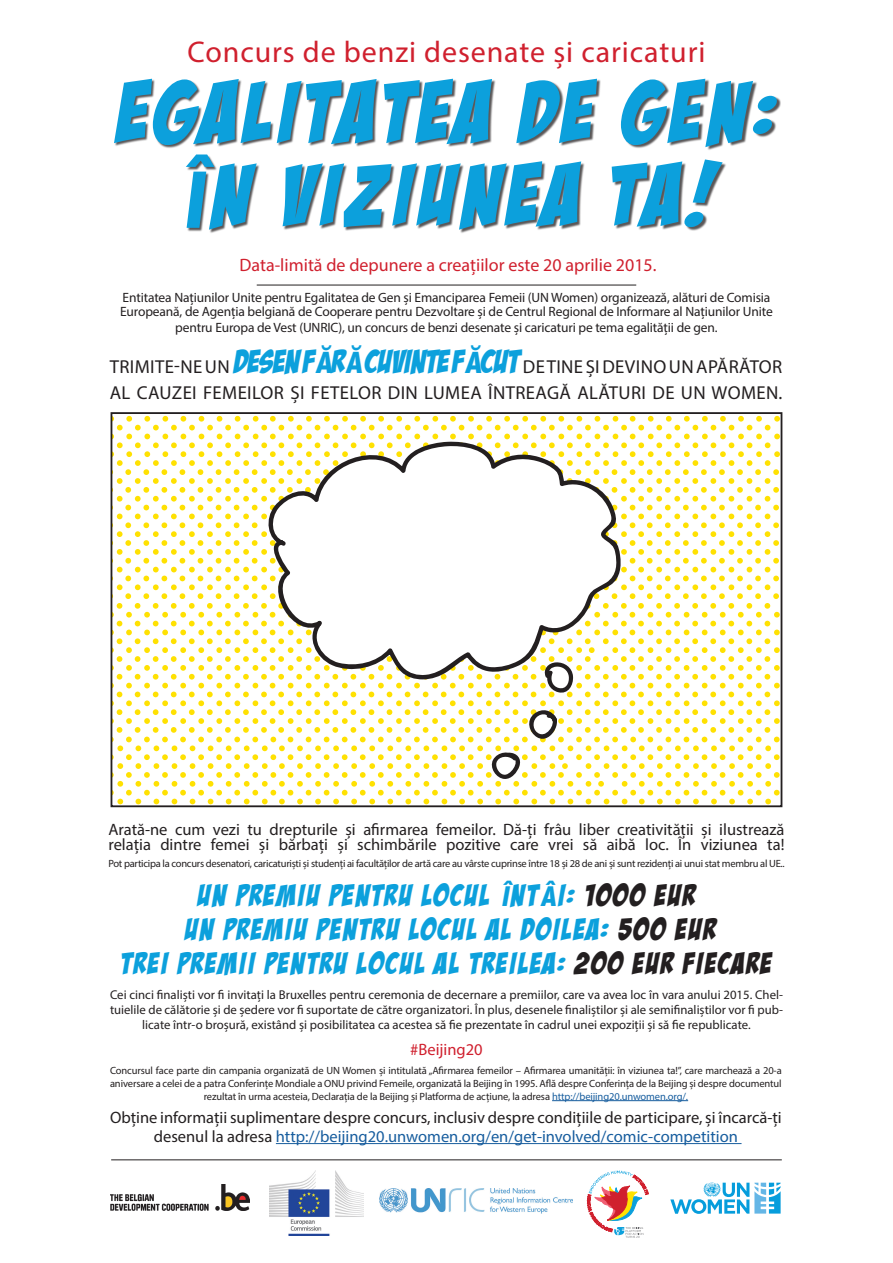
<style>
.page{position:relative;width:893px;height:1263px;background:#fff}
.page>*{position:absolute;margin:0;border:0;box-sizing:border-box;transform-origin:0 0}
.t1{font:86.25px "Bada Boom BB";letter-spacing:.075em;color:#0ca0dc}
.t2{font:30px "Bada Boom BB";letter-spacing:.075em;color:#0ca0dc}
.t3{font:30px "Myriad Pro";letter-spacing:.03em;color:#d0202e}
.t4{font:18.75px/26.5px "Myriad Pro";letter-spacing:.02em;color:#231f20}
.t5{font:18px "Myriad Pro";color:#d0202e}
.t6{font:16.5px/18.8px "Myriad Pro";color:#231f20;text-align:center}
.t7{font:16.5px "Myriad Pro";color:#d0202e}
.t8{font:13.5px/13.5px "Myriad Pro";letter-spacing:-.01em;color:#231f20}
.t9{font:12.75px/15px "Myriad Pro";color:#231f20;text-align:center}
.t10{font:10.5px/12.8px "Myriad Pro";letter-spacing:-.01em;color:#231f20;text-align:center}
.s1{font-family:"Tw Cen";font-weight:800;font-stretch:condensed}
.s2{font-family:"Bada Boom BB";font-size:32.25px;color:#0ca0dc}
.s3{font-family:"Tw Cen";font-weight:800;font-stretch:condensed;font-size:32.25px;color:#0ca0dc}
.s4{font-family:"Tw Cen";font-weight:800;font-style:italic;font-stretch:condensed}
.s5{color:#231f20}
.s6{color:#175d9e}
</style>
<div class="page">
<hr style="left:276px;top:1143px;width:465px;height:1px;background:#175d9e">
<div style="left:115px;top:79px;width:666px;height:155px;background:#231f20;opacity:.75"></div>
<svg style="left:116px;top:416px;width:663px;height:388px"></svg>
<div style="left:111px;top:412px;width:671px;height:395px;border:2px solid #231f20"></div>
<svg style="left:587px;top:1170px;width:61px;height:68px"></svg>
<img style="left:111px;top:1185px;width:139px;height:25px">
<img style="left:270px;top:1170px;width:93px;height:65px">
<svg style="left:670px;top:1182px;width:111px;height:32px"></svg>
<img style="left:380px;top:1188px;width:192px;height:26px">
<hr style="left:111px;top:1159px;width:671px;height:1px;background:#231f20">
<hr style="left:257px;top:285px;width:379px;height:1px;background:#231f20">
<hr style="left:552px;top:1100px;width:136px;height:1px;background:#175d9e">
<p class="t3" style="left:187px;top:33px;width:519px">Concurs de benzi desenate și caricaturi</p>
<p class="t1" style="left:118px;top:67px;width:658px">EGALITATEA DE GEN:</p>
<p class="t1" style="left:180px;top:149px;width:534px"><span class="s1">Î</span>N VIZIUNEA TA!</p>
<p class="t5" style="left:240px;top:254px;width:419px">Data-limită de depunere a creațiilor este 20 aprilie 2015.</p>
<p class="t8" style="left:120px;top:291px;width:654px">Entitatea Națiunilor Unite pentru Egalitatea de Gen și Emanciparea Femeii (UN Women) organizează, alături de Comisia<br>Europeană, de Agenția belgiană de Cooperare pentru Dezvoltare și de Centrul Regional de Informare al Națiunilor Unite</p>
<p class="t8" style="left:175px;top:321px;width:544px">pentru Europa de Vest (UNRIC), un concurs de benzi desenate și caricaturi pe tema egalității de gen.</p>
<p class="t4" style="left:110px;top:353px;width:674px">TRIMITE-NE UN <span class="s2">DESEN F</span><span class="s3">Ă</span><span class="s2">R</span><span class="s3">Ă</span> <span class="s2">CUVINTE F</span><span class="s3">Ă</span><span class="s2">CUT</span> DE TINE ȘI DEVINO UN APĂRĂTOR<br>AL CAUZEI FEMEILOR ȘI FETELOR DIN LUMEA ÎNTREAGĂ ALĂTURI DE UN WOMEN.</p>
<p class="t6" style="left:108px;top:821px;width:678px;line-height:15.8px;text-align:left">Arată-ne cum vezi tu drepturile și afirmarea femeilor. Dă-ți frâu liber creativității și ilustrează relația dintre femei și bărbați și schimbările pozitive care vrei să aibă loc. În viziunea ta!</p>
<p class="t10" style="left:108px;top:857px;width:678px">Pot participa la concurs desenatori, caricaturiști și studenți ai facultăților de artă care au vârste cuprinse între 18 și 28 de ani și sunt rezidenți ai unui stat membru al UE..</p>
<p class="t2" style="left:198px;top:879px;width:499px">UN PREMIU PENTRU LOCUL <span class="s4">Î</span>NT<span class="s1">Â</span>I: <span class="s5">1000 EUR</span></p>
<p class="t2" style="left:185px;top:913px;width:532px">UN PREMIU PENTRU LOCUL AL DOILEA: <span class="s5">500 EUR</span></p>
<p class="t2" style="left:121px;top:947px;width:652px">TREI PREMII PENTRU LOCUL AL TREILEA: <span class="s5">200 EUR FIECARE</span></p>
<p class="t9" style="left:110px;top:987px;width:674px">Cei cinci finaliști vor fi invitați la Bruxelles pentru ceremonia de decernare a premiilor, care va avea loc în vara anului 2015. Chel&shy;tuielile de călătorie și de ședere vor fi suportate de către organizatori. În plus, desenele finaliștilor și ale semifinaliștilor vor fi pub&shy;licate într-o broșură, existând și posibilitatea ca acestea să fie prezentate în cadrul unei expoziții și să fie republicate.</p>
<p class="t7" style="left:410px;top:1039px;width:74px">#Beijing20</p>
<p class="t10" style="left:110px;top:1064px;width:673px">Concursul face parte din campania organizată de UN Women și intitulată „Afirmarea femeilor – Afirmarea umanității: în viziunea ta!”, care marchează a 20-a aniversare a celei de a patra Conferințe Mondiale a ONU privind Femeile, organizată la Beijing în 1995. Află despre Conferința de la Beijing și despre documentul rezultat în urma acesteia, Declarația de la Beijing și Platforma de acțiune, la adresa <span class="s6">http://beijing20.unwomen.org/.</span></p>
<p class="t6" style="left:110px;top:1108px;width:673px">Obține informații suplimentare despre concurs, inclusiv despre condițiile de participare, și încarcă-ți desenul la adresa <span class="s6">http://beijing20.unwomen.org/en/get-involved/comic-competition</span></p>
</div>
